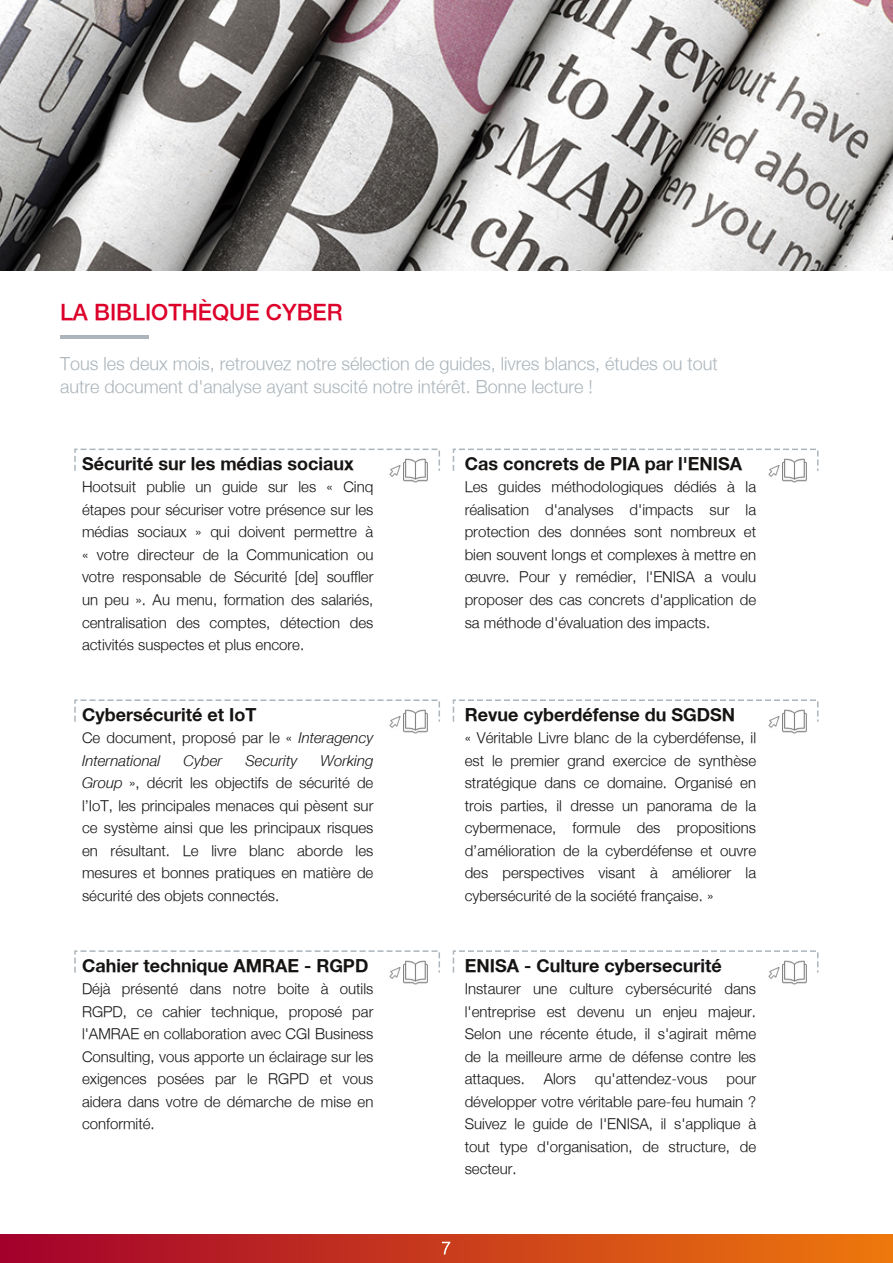
<style>
.page{position:relative;width:893px;height:1263px;background:#fff}
.page>*{position:absolute;margin:0;border:0;box-sizing:border-box;transform-origin:0 0}
.t1{font:500 22.5px "Helvetica Neue";color:#dc002a}
.t2{font:700 18px "Helvetica Neue";color:#161413}
.t3{font:300 18px/22.5px "Helvetica Neue";color:#acb5bb}
.t4{font:300 15px/22.5px "Helvetica Neue";color:#161413;text-align:justify}
.t5{font:15px "Helvetica Neue Italic";color:#161413}
.s1{font-family:"Helvetica Neue Italic";font-weight:400}
</style>
<div class="page">
<div style="left:0;top:1235px;width:893px;height:28px;background:linear-gradient(to right,#a3002c,#ee780c)"></div>
<hr style="left:60px;top:335px;width:89px;height:4px;background:#acb5bb">
<img style="left:389px;top:458px;width:39px;height:25px">
<img style="left:0;top:0;width:893px;height:270px">
<img style="left:389px;top:709px;width:39px;height:25px">
<img style="left:389px;top:960px;width:39px;height:25px">
<img style="left:768px;top:458px;width:39px;height:25px">
<img style="left:768px;top:709px;width:39px;height:25px">
<img style="left:768px;top:960px;width:39px;height:25px">
<div style="left:74px;top:449px;width:366px;height:23px;border:2px dashed #acb5bb"></div>
<div style="left:74px;top:699px;width:366px;height:23px;border:2px dashed #acb5bb"></div>
<div style="left:453px;top:699px;width:365px;height:23px;border:2px dashed #acb5bb"></div>
<div style="left:74px;top:950px;width:366px;height:23px;border:2px dashed #acb5bb"></div>
<div style="left:453px;top:950px;width:365px;height:23px;border:2px dashed #acb5bb"></div>
<svg style="left:442px;top:1242px;width:8px;height:12px"></svg>
<h1 class="t1" style="left:60px;top:299px;width:284px">LA BIBLIOTHÈQUE CYBER</h1>
<p class="t3" style="left:60px;top:352px;width:659px">Tous les deux mois, retrouvez notre sélection de guides, livres blancs, études ou tout autre document d'analyse ayant suscité notre intérêt. Bonne lecture !</p>
<p class="t2" style="left:82px;top:452px;width:273px">Sécurité sur les médias sociaux</p>
<p class="t4" style="left:82px;top:476px;width:293px">Hootsuit publie un guide sur les « Cinq étapes pour sécuriser votre présence sur les médias sociaux » qui doivent permettre à « votre directeur de la Communication ou votre responsable de Sécurité [de] souffler un peu ». Au menu, formation des salariés, centralisation des comptes, détection des activités suspectes et plus encore.</p>
<p class="t2" style="left:82px;top:703px;width:176px">Cybersécurité et IoT</p>
<p class="t4" style="left:82px;top:726px;width:293px">Ce document, proposé par le « <span class="s1">Interagency</span></p>
<p class="t5" style="left:82px;top:753px;width:80px">International</p>
<p class="t5" style="left:184px;top:753px;width:40px">Cyber</p>
<p class="t5" style="left:245px;top:753px;width:53px">Security</p>
<p class="t5" style="left:321px;top:753px;width:54px">Working</p>
<p class="t4" style="left:82px;top:771px;width:293px"><span class="s1">Group</span> », décrit les objectifs de sécurité de l’IoT, les principales menaces qui pèsent sur ce système ainsi que les principaux risques en résultant. Le livre blanc aborde les mesures et bonnes pratiques en matière de sécurité des objets connectés.</p>
<p class="t2" style="left:82px;top:954px;width:288px">Cahier technique AMRAE ‐ RGPD</p>
<p class="t4" style="left:82px;top:977px;width:293px">Déjà présenté dans notre boite à outils RGPD, ce cahier technique, proposé par l'AMRAE en collaboration avec CGI Business Consulting, vous apporte un éclairage sur les exigences posées par le RGPD et vous aidera dans votre de démarche de mise en conformité.</p>
<p class="t2" style="left:465px;top:452px;width:279px">Cas concrets de PIA par l'ENISA</p>
<p class="t4" style="left:465px;top:476px;width:293px">Les guides méthodologiques dédiés à la réalisation d'analyses d'impacts sur la protection des données sont nombreux et bien souvent longs et complexes à mettre en œuvre. Pour y remédier, l'ENISA a voulu proposer des cas concrets d'application de sa méthode d'évaluation des impacts.</p>
<p class="t2" style="left:465px;top:703px;width:272px">Revue cyberdéfense du SGDSN</p>
<p class="t4" style="left:465px;top:726px;width:293px">« Véritable Livre blanc de la cyberdéfense, il est le premier grand exercice de synthèse stratégique dans ce domaine. Organisé en trois parties, il dresse un panorama de la cybermenace, formule des propositions d’amélioration de la cyberdéfense et ouvre des perspectives visant à améliorer la cybersécurité de la société française. »</p>
<p class="t2" style="left:465px;top:954px;width:258px">ENISA ‐ Culture cybersecurité</p>
<p class="t4" style="left:465px;top:977px;width:293px">Instaurer une culture cybersécurité dans l'entreprise est devenu un enjeu majeur.<br>Selon une récente étude, il s'agirait même de la meilleure arme de défense contre les attaques. Alors qu'attendez‐vous pour développer votre véritable pare‐feu humain ?<br>Suivez le guide de l'ENISA, il s'applique à tout type d'organisation, de structure, de secteur.</p>
</div>
